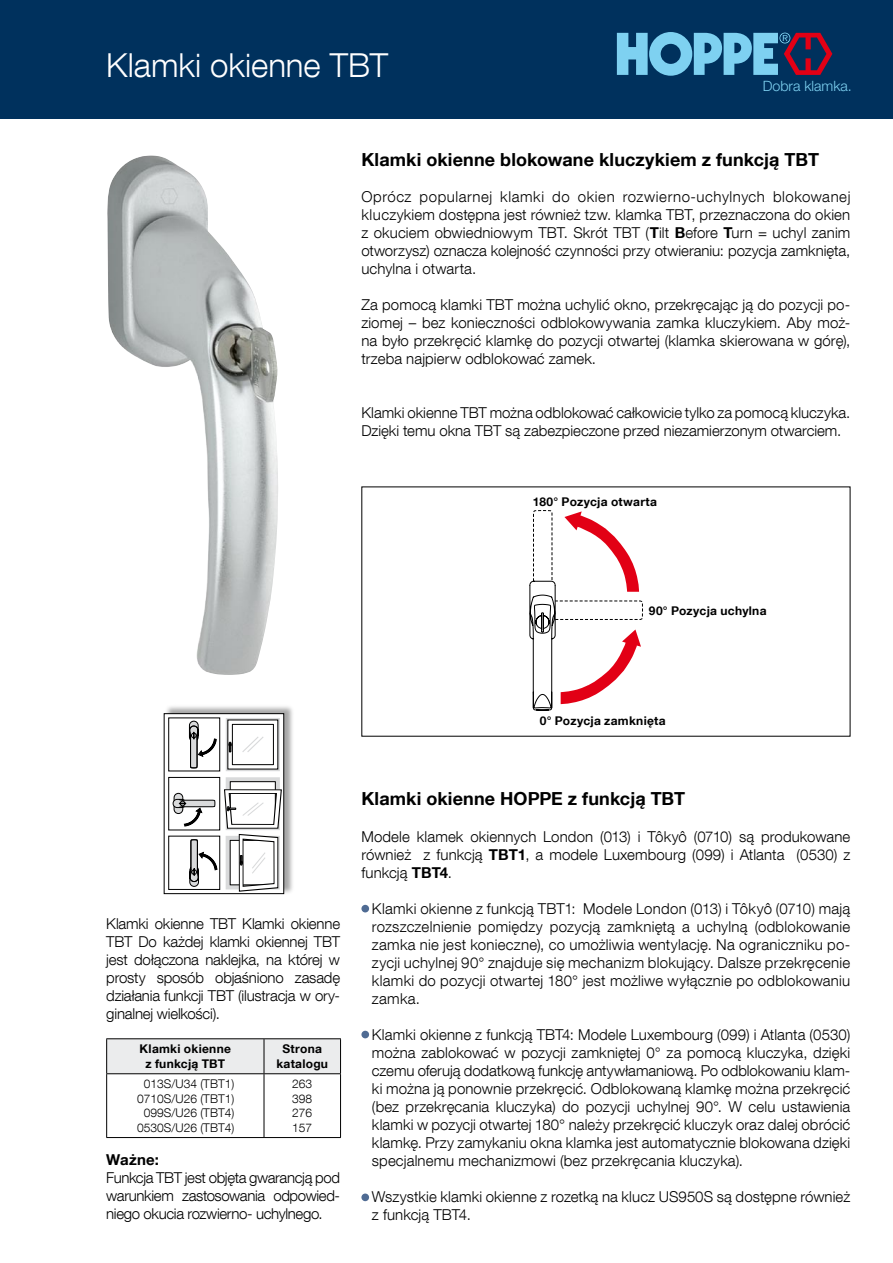
<style>
.page{position:relative;width:893px;height:1263px;background:#fff}
.page>*{position:absolute;margin:0;border:0;box-sizing:border-box;transform-origin:0 0}
.t1{font:300 33px "Helvetica Neue LT Com";letter-spacing:-.005em;color:#fff}
.t2{font:700 18px "Helvetica Neue LT Com";letter-spacing:.005em;color:#000}
.t3{font:300 15px/18px "Helvetica Neue LT Com";color:#000;text-align:justify}
.t4{font:700 15px "Helvetica Neue LT Com";letter-spacing:.015em;color:#000}
.t5{font:300 14.25px "Helvetica Neue LT Com";color:#7ed1f1}
.t6{font:700 12px/14.4px "Helvetica Neue LT Com";letter-spacing:.025em;color:#000;text-align:center}
.t7{font:300 12px/14.4px "Helvetica Neue LT Com";color:#000;text-align:center}
.s1{font-weight:700}
</style>
<div class="page">
<div style="left:0;top:0;width:893px;height:119px;background:#00315d"></div>
<svg style="left:617px;top:32px;width:215px;height:44px"></svg>
<svg style="left:529px;top:510px;width:114px;height:201px"></svg>
<div style="left:361px;top:905px;width:8px;height:7px;background:#4f6b93;border-radius:50%"></div>
<div style="left:107px;top:1039px;width:233px;height:34px;background:#ebeced"></div>
<hr style="left:106px;top:1038px;width:158px;height:1px;background:#000">
<hr style="left:106px;top:1039px;width:1px;height:34px;background:#000">
<hr style="left:264px;top:1038px;width:77px;height:1px;background:#000">
<hr style="left:264px;top:1039px;width:1px;height:34px;background:#000">
<hr style="left:340px;top:1039px;width:1px;height:34px;background:#000">
<hr style="left:106px;top:1073px;width:158px;height:1px;background:#000">
<hr style="left:106px;top:1074px;width:1px;height:63px;background:#000">
<hr style="left:264px;top:1073px;width:77px;height:1px;background:#000">
<hr style="left:264px;top:1074px;width:1px;height:63px;background:#000">
<hr style="left:340px;top:1074px;width:1px;height:63px;background:#000">
<hr style="left:106px;top:1137px;width:158px;height:1px;background:#000">
<hr style="left:264px;top:1137px;width:77px;height:1px;background:#000">
<div style="left:163px;top:703px;width:132px;height:192px;background:#000;opacity:.35"></div>
<div style="left:164px;top:714px;width:120px;height:180px;background:#fff"></div>
<div style="left:164px;top:713px;width:120px;height:181px;border:1px solid #000"></div>
<div style="left:169px;top:777px;width:51px;height:53px;border:1px solid #000"></div>
<svg style="left:189px;top:721px;width:29px;height:51px"></svg>
<div style="left:226px;top:718px;width:54px;height:53px;border:6px solid #d9dadb"></div>
<div style="left:228px;top:720px;width:50px;height:49px;border:5px solid #fff"></div>
<svg style="left:242px;top:737px;width:22px;height:15px"></svg>
<div style="left:232px;top:724px;width:42px;height:41px;border:1px solid #000"></div>
<svg style="left:229px;top:742px;width:3px;height:10px"></svg>
<div style="left:226px;top:777px;width:54px;height:53px;border:4px solid #d9dadb"></div>
<div style="left:230px;top:781px;width:45px;height:45px;border:1px solid #000"></div>
<svg style="left:173px;top:788px;width:109px;height:104px"></svg>
<div style="left:361px;top:1031px;width:8px;height:7px;background:#4f6b93;border-radius:50%"></div>
<img style="left:107px;top:155px;width:171px;height:520px">
<div style="left:361px;top:1193px;width:8px;height:8px;background:#4f6b93;border-radius:50%"></div>
<h1 class="t1" style="left:106px;top:46px;width:283px">Klamki okienne TBT</h1>
<p class="t5" style="left:763px;top:76px;width:91px">Dobra klamka.</p>
<p class="t2" style="left:361px;top:148px;width:459px">Klamki okienne blokowane kluczykiem z funkcją TBT</p>
<p class="t3" style="left:361px;top:187px;width:490px">Oprócz popularnej klamki do okien rozwierno-uchylnych blokowanej kluczykiem dostępna jest również tzw. klamka TBT, przeznaczona do okien z okuciem obwiedniowym TBT. Skrót TBT (<span class="s1">T</span>ilt <span class="s1">B</span>efore <span class="s1">T</span>urn = uchyl zanim otworzysz) oznacza kolejność czynności przy otwieraniu: pozycja zamknięta, uchylna i otwarta.</p>
<p class="t3" style="left:361px;top:295px;width:490px">Za pomocą klamki TBT można uchylić okno, przekręcając ją do pozycji po&shy;ziomej – bez konieczności odblokowywania zamka kluczykiem. Aby moż&shy;na było przekręcić klamkę do pozycji otwartej (klamka skierowana w górę), trzeba najpierw odblokować zamek.</p>
<p class="t3" style="left:361px;top:403px;width:490px">Klamki okienne TBT można odblokować całkowicie tylko za pomocą kluczyka.<br>Dzięki temu okna TBT są zabezpieczone przed niezamierzonym otwarciem.</p>
<p class="t6" style="left:533px;top:494px;width:126px">180° Pozycja otwarta</p>
<p class="t6" style="left:649px;top:603px;width:119px">90° Pozycja uchylna</p>
<p class="t6" style="left:540px;top:714px;width:127px">0° Pozycja zamknięta</p>
<p class="t3" style="left:106px;top:914px;width:235px">Klamki okienne TBT Klamki okienne TBT Do każdej klamki okiennej TBT jest dołączona naklejka, na której w prosty sposób objaśniono zasadę działania funkcji TBT (ilustracja w ory&shy;ginalnej wielkości).</p>
<p class="t6" style="left:140px;top:1041px;width:93px">Klamki okienne z funkcją TBT</p>
<p class="t6" style="left:276px;top:1041px;width:53px">Strona katalogu</p>
<p class="t7" style="left:137px;top:1076px;width:98px">013S/U34 (TBT1)<br>0710S/U26 (TBT1)<br>099S/U26 (TBT4)<br>0530S/U26 (TBT4)</p>
<p class="t7" style="left:292px;top:1076px;width:22px;text-align:justify">263<br>398<br>276<br>157</p>
<p class="t4" style="left:106px;top:1151px;width:54px">Ważne:</p>
<p class="t3" style="left:106px;top:1169px;width:235px">Funkcja TBT jest objęta gwarancją pod warunkiem zastosowania odpowied&shy;niego okucia rozwierno- uchylnego.</p>
<p class="t2" style="left:361px;top:788px;width:325px">Klamki okienne HOPPE z funkcją TBT</p>
<p class="t3" style="left:361px;top:827px;width:490px">Modele klamek okiennych London (013) i Tôkyô (0710) są produkowane również z funkcją <span class="s1">TBT1</span>, a modele Luxembourg (099) i Atlanta (0530) z funkcją <span class="s1">TBT4</span>.</p>
<p class="t3" style="left:372px;top:899px;width:480px">Klamki okienne z funkcją TBT1: Modele London (013) i Tôkyô (0710) mają rozszczelnienie pomiędzy pozycją zamkniętą a uchylną (odblokowanie zamka nie jest konieczne), co umożliwia wentylację. Na ograniczniku po&shy;zycji uchylnej 90° znajduje się mechanizm blokujący. Dalsze przekręcenie klamki do pozycji otwartej 180° jest możliwe wyłącznie po odblokowaniu zamka.</p>
<p class="t3" style="left:372px;top:1025px;width:480px">Klamki okienne z funkcją TBT4: Modele Luxembourg (099) i Atlanta (0530) można zablokować w pozycji zamkniętej 0° za pomocą kluczyka, dzięki czemu oferują dodatkową funkcję antywłamaniową. Po odblokowaniu klam&shy;ki można ją ponownie przekręcić. Odblokowaną klamkę można przekręcić (bez przekręcania kluczyka) do pozycji uchylnej 90°. W celu ustawienia klamki w pozycji otwartej 180° należy przekręcić kluczyk oraz dalej obrócić klamkę. Przy zamykaniu okna klamka jest automatycznie blokowana dzięki specjalnemu mechanizmowi (bez przekręcania kluczyka).</p>
<p class="t3" style="left:372px;top:1187px;width:480px">Wszystkie klamki okienne z rozetką na klucz US950S są dostępne również z funkcją TBT4.</p>
</div>
